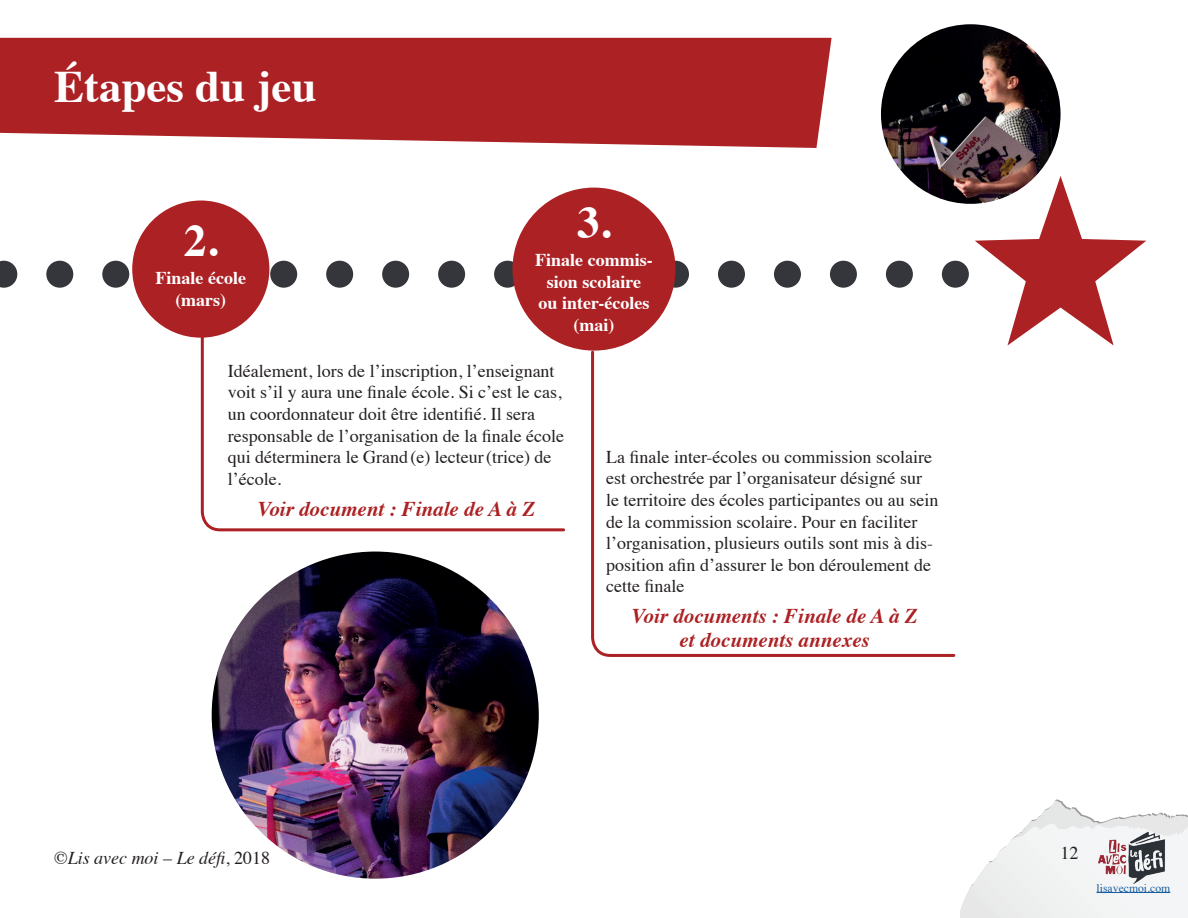
<style>
.page{position:relative;width:1188px;height:918px;background:#fff}
.page>*{position:absolute;margin:0;border:0;box-sizing:border-box;transform-origin:0 0}
.t1{font:700 45px "Times";color:#fff}
.t2{font:italic 700 21px/24px "Times";color:#ac2124;text-align:center}
.t3{font:18px/21.6px "Times";color:#231f20}
.t4{font:700 18px/21.6px "Times";color:#fff;text-align:center}
.t5{font:italic 18px "Times";color:#231f20}
.t6{font:11.7px "Times";color:#175d9e}
.s1{font-style:normal}
</style>
<div class="page">
<svg style="left:960px;top:799px;width:228px;height:119px"></svg>
<img style="left:1097px;top:832px;width:68px;height:53px">
<hr style="left:1097px;top:892px;width:73px;height:1px;background:#175d9e">
<svg style="left:0;top:38px;width:832px;height:110px;background:#b23234"></svg>
<div style="left:382px;top:261px;width:27px;height:27px;background:#35363c;border-radius:50%"></div>
<div style="left:46px;top:261px;width:27px;height:27px;background:#35363c;border-radius:50%"></div>
<div style="left:438px;top:261px;width:27px;height:27px;background:#35363c;border-radius:50%"></div>
<div style="left:102px;top:261px;width:27px;height:27px;background:#35363c;border-radius:50%"></div>
<svg style="left:0;top:261px;width:17px;height:27px"></svg>
<div style="left:494px;top:261px;width:27px;height:27px;background:#35363c;border-radius:50%"></div>
<div style="left:270px;top:261px;width:27px;height:27px;background:#35363c;border-radius:50%"></div>
<div style="left:662px;top:261px;width:27px;height:27px;background:#35363c;border-radius:50%"></div>
<div style="left:326px;top:261px;width:27px;height:27px;background:#35363c;border-radius:50%"></div>
<div style="left:718px;top:261px;width:27px;height:27px;background:#35363c;border-radius:50%"></div>
<div style="left:774px;top:261px;width:27px;height:27px;background:#35363c;border-radius:50%"></div>
<div style="left:830px;top:261px;width:27px;height:27px;background:#35363c;border-radius:50%"></div>
<div style="left:886px;top:261px;width:27px;height:27px;background:#35363c;border-radius:50%"></div>
<div style="left:942px;top:261px;width:27px;height:27px;background:#35363c;border-radius:50%"></div>
<div style="left:132px;top:201px;width:137px;height:137px;background:#ac2124;border-radius:50%"></div>
<div style="left:512px;top:188px;width:164px;height:163px;background:#ac2124;border-radius:50%"></div>
<svg style="left:199px;top:321px;width:368px;height:211px"></svg>
<svg style="left:590px;top:349px;width:366px;height:308px"></svg>
<svg style="left:975px;top:176px;width:171px;height:169px"></svg>
<img style="left:212px;top:552px;width:327px;height:327px;border-radius:164px">
<img style="left:881px;top:24px;width:180px;height:180px;border-radius:90px">
<h1 class="t1" style="left:54px;top:44px;width:264px">Étapes du jeu</h1>
<h1 class="t1" style="left:577px;top:179px;width:35px">3.</h1>
<p class="t4" style="left:535px;top:247px;width:119px">Finale commis&shy;sion scolaire ou inter-écoles (mai)</p>
<p class="t3" style="left:228px;top:358px;width:338px">Idéalement, lors de l’inscription, l’enseignant voit s’il y aura une finale école. Si c’est le cas, un coordonnateur doit être identifié. Il sera responsable de l’organisation de la finale école qui déterminera le Grand(e) lecteur(trice) de l’école.</p>
<p class="t2" style="left:258px;top:495px;width:279px">Voir document : Finale de A à Z</p>
<h1 class="t1" style="left:184px;top:198px;width:35px">2.</h1>
<p class="t4" style="left:156px;top:266px;width:92px">Finale école (mars)</p>
<p class="t3" style="left:606px;top:444px;width:334px">La finale inter-écoles ou commission scolaire est orchestrée par l’organisateur désigné sur le territoire des écoles participantes ou au sein de la commission scolaire. Pour en faciliter l’organisation, plusieurs outils sont mis à dis&shy;position afin d’assurer le bon déroulement de cette finale</p>
<p class="t2" style="left:632px;top:602px;width:287px">Voir documents : Finale de A à Z et documents annexes</p>
<p class="t5" style="left:54px;top:842px;width:218px"><span class="s1">©</span>Lis avec moi – Le défi<span class="s1">, 2018</span></p>
<p class="t3" style="left:1061px;top:841px;width:19px">12</p>
<p class="t6" style="left:1097px;top:877px;width:75px">lisavecmoi.com</p>
</div>
